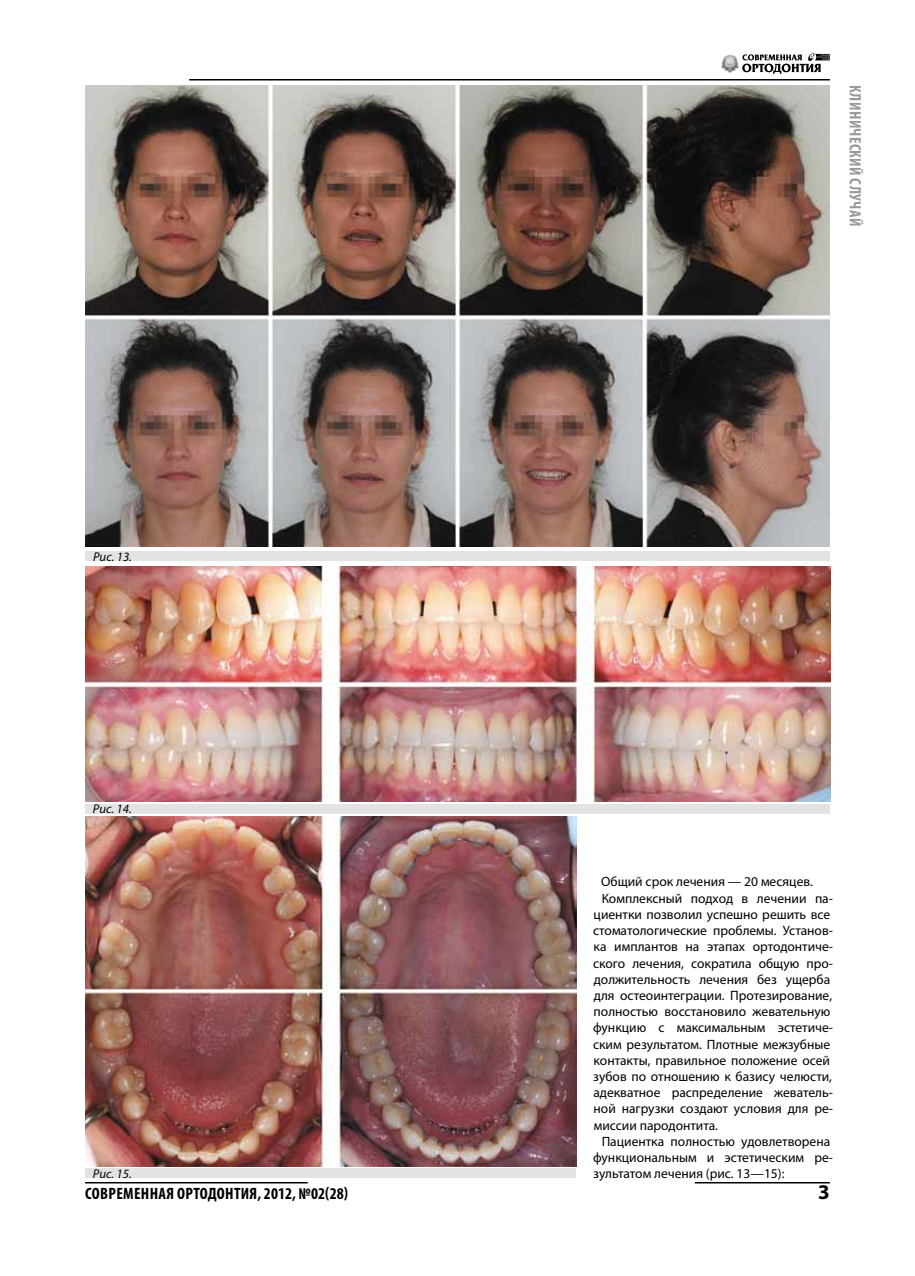
<style>
.page{position:relative;width:915px;height:1276px;background:#fff}
.page>*{position:absolute;margin:0;border:0;box-sizing:border-box;transform-origin:0 0}
.t1{font:700 21px "Myriad Pro";color:#000}
.t2{font:700 condensed 16.5px "Myriad Pro";letter-spacing:.02em;color:#000}
.t3{font:700 condensed 16.5px "Myriad Pro";letter-spacing:.02em;color:#999}
.t4{font:13.5px "Myriad Pro";color:#000}
.t5{font:italic 12.75px "Myriad Pro";color:#000}
</style>
<div class="page">
<hr style="left:189px;top:79px;width:640px;height:1px;background:#000">
<hr style="left:85px;top:1182px;width:222px;height:1px;background:#000">
<hr style="left:694px;top:1182px;width:135px;height:1px;background:#000">
<svg style="left:742px;top:53px;width:87px;height:21px"></svg>
<img style="left:721px;top:55px;width:16px;height:17px">
<div style="left:85px;top:551px;width:744px;height:10px;background:#e3e3e3"></div>
<div style="left:85px;top:804px;width:744px;height:9px;background:#e3e3e3"></div>
<div style="left:85px;top:1168px;width:490px;height:10px;background:#e3e3e3"></div>
<img style="left:85px;top:85px;width:744px;height:461px">
<img style="left:85px;top:566px;width:744px;height:235px">
<img style="left:85px;top:817px;width:491px;height:349px">
<p class="t5" style="left:93px;top:549px;width:40px">Рис. 13.</p>
<p class="t5" style="left:93px;top:801px;width:40px">Рис. 14.</p>
<p class="t5" style="left:93px;top:1166px;width:40px">Рис. 15.</p>
<p class="t2" style="left:85px;top:1182px;width:264px">Современная ортодонтия, 2012, №02(28)</p>
<p class="t3" style="left:865px;top:85px;width:142px;rotate:90deg">Клинический случай</p>
<p class="t4" style="left:601px;top:873px;width:213px">Общий срок лечения — 20 месяцев.</p>
<p class="t4" style="left:601px;top:890px;width:233px">Комплексный подход в лечении па-</p>
<p class="t4" style="left:593px;top:906px;width:238px">циентки позволил успешно решить все</p>
<p class="t4" style="left:592px;top:922px;width:241px">стоматологические проблемы. Установ-</p>
<p class="t4" style="left:593px;top:938px;width:241px">ка имплантов на этапах ортодонтиче-</p>
<p class="t4" style="left:592px;top:954px;width:241px">ского лечения, сократила общую про-</p>
<p class="t4" style="left:593px;top:971px;width:238px">должительность лечения без ущерба</p>
<p class="t4" style="left:593px;top:987px;width:240px">для остеоинтеграции. Протезирование,</p>
<p class="t4" style="left:593px;top:1003px;width:238px">полностью восстановило жевательную</p>
<p class="t4" style="left:593px;top:1019px;width:241px">функцию с максимальным эстетиче-</p>
<p class="t4" style="left:592px;top:1035px;width:239px">ским результатом. Плотные межзубные</p>
<p class="t4" style="left:593px;top:1052px;width:238px">контакты, правильное положение осей</p>
<p class="t4" style="left:593px;top:1068px;width:240px">зубов по отношению к базису челюсти,</p>
<p class="t4" style="left:593px;top:1084px;width:241px">адекватное распределение жеватель-</p>
<p class="t4" style="left:593px;top:1100px;width:241px">ной нагрузки создают условия для ре-</p>
<p class="t4" style="left:593px;top:1116px;width:126px">миссии пародонтита.</p>
<p class="t4" style="left:601px;top:1133px;width:230px">Пациентка полностью удовлетворена</p>
<p class="t4" style="left:593px;top:1149px;width:241px">функциональным и эстетическим ре-</p>
<p class="t4" style="left:593px;top:1165px;width:193px">зультатом лечения (рис. 13—15):</p>
<h1 class="t1" style="left:817px;top:1178px;width:13px">3</h1>
</div>
